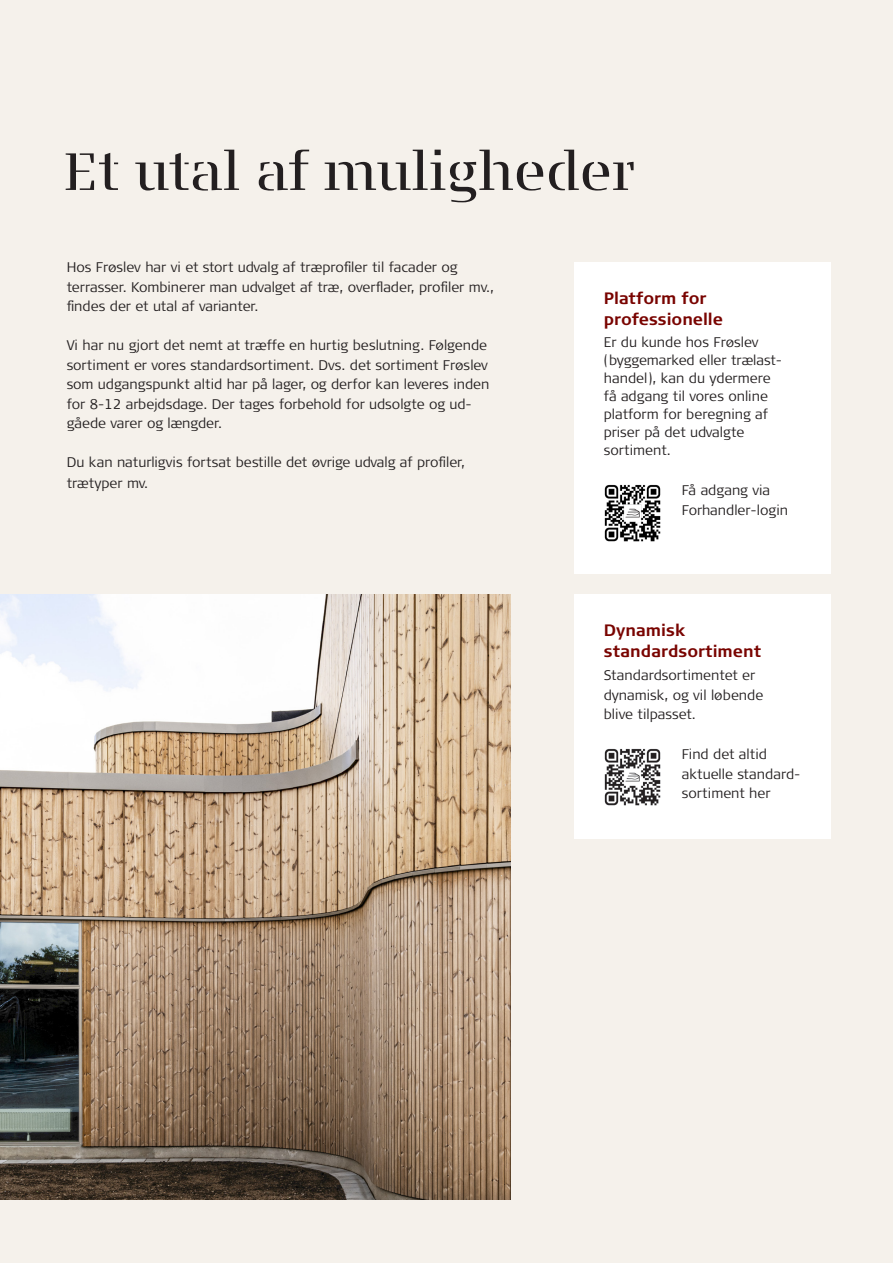
<style>
.page{position:relative;width:893px;height:1263px;background:#f5f1eb}
.page>*{position:absolute;margin:0;border:0;box-sizing:border-box;transform-origin:0 0}
.overskrift{font:52.2px "Signa Serif Stencil Pro";color:#231f20}
.Thema_overskrift_små{font:700 16.5px/21px "Signa Pro";color:#790400}
.brødtekst{font:300 13.95px/19.5px "Signa Pro";color:#231f20}
</style>
<div class="page">
<img style="left:0;top:594px;width:510px;height:605px">
<div style="left:574px;top:263px;width:256px;height:311px;background:#fff"></div>
<img style="left:604px;top:484px;width:57px;height:58px">
<div style="left:574px;top:594px;width:256px;height:244px;background:#fff"></div>
<img style="left:604px;top:748px;width:57px;height:58px">
<p class="overskrift" style="left:64px;top:136px;width:573px">Et utal af muligheder</p>
<p class="brødtekst" style="left:67px;top:257px;width:429px">Hos Frøslev har vi et stort udvalg af træprofiler til facader og terrasser. Kombinerer man udvalget af træ, overflader, profiler mv., findes der et utal af varianter.</p>
<p class="brødtekst" style="left:67px;top:335px;width:424px">Vi har nu gjort det nemt at træffe en hurtig beslutning. Følgende sortiment er vores standardsortiment. Dvs. det sortiment Frøslev som udgangspunkt altid har på lager, og derfor kan leveres inden for 8-12 arbejdsdage. Der tages forbehold for udsolgte og ud&shy;gåede varer og længder.</p>
<p class="brødtekst" style="left:67px;top:451px;width:400px;line-height:21px">Du kan naturligvis fortsat bestille det øvrige udvalg af profiler, trætyper mv.</p>
<p class="Thema_overskrift_små" style="left:604px;top:287px;width:121px">Platform for professionelle</p>
<p class="brødtekst" style="left:604px;top:333px;width:178px;line-height:18px">Er du kunde hos Frøslev (byggemarked eller trælast&shy;handel), kan du ydermere få adgang til vores online platform for beregning af priser på det udvalgte sortiment.</p>
<p class="brødtekst" style="left:682px;top:480px;width:108px">Få adgang via<br>Forhandler-login</p>
<p class="Thema_overskrift_små" style="left:604px;top:619px;width:159px">Dynamisk standardsortiment</p>
<p class="brødtekst" style="left:604px;top:665px;width:161px">Standardsortimentet er dynamisk, og vil løbende blive tilpasset.</p>
<p class="brødtekst" style="left:682px;top:744px;width:118px">Find det altid aktuelle standard&shy;sortiment her</p>
</div>
